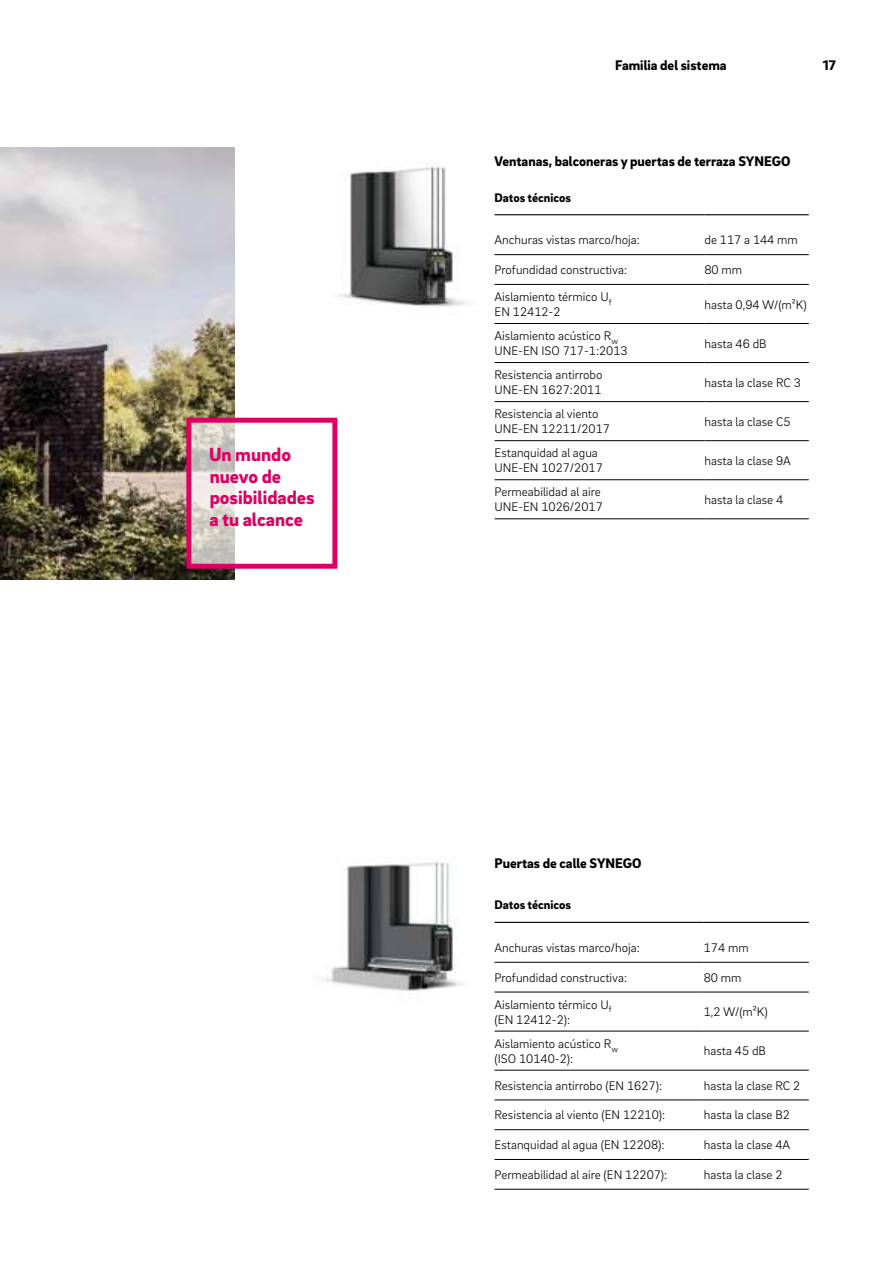
<style>
.page{position:relative;width:893px;height:1263px;background:#fff}
.page>*{position:absolute;margin:0;border:0;box-sizing:border-box;transform-origin:0 0}
.t1{font:900 19.5px/21.5px "Brix Sans";color:#dd0061}
.t2{font:900 14.25px "Brix Sans";color:#000}
.t3{font:300 12.75px/15px "Brix Sans";color:#000}
.t4{font:900 12.75px "Brix Sans";color:#000}
</style>
<div class="page">
<img style="left:0;top:148px;width:234px;height:432px">
<svg style="left:192px;top:424px;width:43px;height:139px;background:#d6d3cc"></svg>
<div style="left:186px;top:418px;width:151px;height:151px;border:5px solid #dd0061"></div>
<hr style="left:495px;top:254px;width:209px;height:1px;background:#000">
<hr style="left:704px;top:254px;width:105px;height:1px;background:#000">
<hr style="left:495px;top:284px;width:209px;height:1px;background:#000">
<hr style="left:704px;top:284px;width:105px;height:1px;background:#000">
<hr style="left:495px;top:323px;width:209px;height:1px;background:#000">
<hr style="left:704px;top:323px;width:105px;height:1px;background:#000">
<hr style="left:495px;top:362px;width:209px;height:1px;background:#000">
<hr style="left:704px;top:362px;width:105px;height:1px;background:#000">
<hr style="left:495px;top:401px;width:209px;height:1px;background:#000">
<hr style="left:704px;top:401px;width:105px;height:1px;background:#000">
<hr style="left:495px;top:214px;width:209px;height:1px;background:#000">
<hr style="left:704px;top:214px;width:105px;height:1px;background:#000">
<hr style="left:495px;top:440px;width:209px;height:1px;background:#000">
<hr style="left:704px;top:440px;width:105px;height:1px;background:#000">
<hr style="left:495px;top:479px;width:209px;height:1px;background:#000">
<hr style="left:704px;top:479px;width:105px;height:1px;background:#000">
<hr style="left:495px;top:518px;width:209px;height:1px;background:#000">
<hr style="left:704px;top:518px;width:105px;height:1px;background:#000">
<hr style="left:495px;top:962px;width:209px;height:1px;background:#000">
<hr style="left:704px;top:962px;width:105px;height:1px;background:#000">
<hr style="left:495px;top:992px;width:209px;height:1px;background:#000">
<hr style="left:704px;top:992px;width:105px;height:1px;background:#000">
<hr style="left:495px;top:1031px;width:209px;height:1px;background:#000">
<hr style="left:704px;top:1031px;width:105px;height:1px;background:#000">
<hr style="left:495px;top:1070px;width:209px;height:1px;background:#000">
<hr style="left:704px;top:1070px;width:105px;height:1px;background:#000">
<hr style="left:495px;top:1100px;width:209px;height:1px;background:#000">
<hr style="left:704px;top:1100px;width:105px;height:1px;background:#000">
<hr style="left:495px;top:922px;width:209px;height:1px;background:#000">
<hr style="left:704px;top:922px;width:105px;height:1px;background:#000">
<hr style="left:495px;top:1129px;width:209px;height:1px;background:#000">
<hr style="left:704px;top:1129px;width:105px;height:1px;background:#000">
<hr style="left:495px;top:1159px;width:209px;height:1px;background:#000">
<hr style="left:704px;top:1159px;width:105px;height:1px;background:#000">
<hr style="left:495px;top:1189px;width:209px;height:1px;background:#000">
<hr style="left:704px;top:1189px;width:105px;height:1px;background:#000">
<img style="left:326px;top:858px;width:137px;height:133px">
<img style="left:339px;top:166px;width:130px;height:141px">
<h1 class="t1" style="left:209px;top:443px;width:107px">Un mundo nuevo de posibilidades a tu alcance</h1>
<p class="t2" style="left:615px;top:56px;width:113px">Familia del sistema</p>
<p class="t2" style="left:823px;top:56px;width:14px">17</p>
<p class="t2" style="left:495px;top:151px;width:297px">Ventanas, balconeras y puertas de terraza SYNEGO</p>
<p class="t4" style="left:495px;top:189px;width:78px">Datos técnicos</p>
<p class="t3" style="left:495px;top:232px;width:147px">Anchuras vistas marco/hoja:</p>
<p class="t3" style="left:704px;top:232px;width:95px">de 117 a 144 mm</p>
<p class="t3" style="left:495px;top:262px;width:134px">Profundidad constructiva:</p>
<p class="t3" style="left:704px;top:262px;width:39px">80 mm</p>
<p class="t3" style="left:495px;top:289px;width:119px">Aislamiento térmico U<sub>f<br></sub>EN 12412-2</p>
<p class="t3" style="left:704px;top:296px;width:104px">hasta 0,94 W/(m²K)</p>
<p class="t3" style="left:495px;top:328px;width:135px">Aislamiento acústico R<sub>w<br></sub>UNE-EN ISO 717-1:2013</p>
<p class="t3" style="left:704px;top:335px;width:64px">hasta 46 dB</p>
<p class="t3" style="left:495px;top:367px;width:110px">Resistencia antirrobo<br>UNE-EN 1627:2011</p>
<p class="t3" style="left:704px;top:374px;width:98px">hasta la clase RC 3</p>
<p class="t3" style="left:495px;top:406px;width:117px">Resistencia al viento<br>UNE-EN 12211/2017</p>
<p class="t3" style="left:704px;top:413px;width:88px">hasta la clase C5</p>
<p class="t3" style="left:495px;top:445px;width:110px">Estanquidad al agua<br>UNE-EN 1027/2017</p>
<p class="t3" style="left:704px;top:452px;width:88px">hasta la clase 9A</p>
<p class="t3" style="left:495px;top:484px;width:110px">Permeabilidad al aire<br>UNE-EN 1026/2017</p>
<p class="t3" style="left:704px;top:491px;width:80px">hasta la clase 4</p>
<p class="t2" style="left:495px;top:853px;width:149px">Puertas de calle SYNEGO</p>
<p class="t4" style="left:495px;top:896px;width:78px">Datos técnicos</p>
<p class="t3" style="left:495px;top:939px;width:147px">Anchuras vistas marco/hoja:</p>
<p class="t3" style="left:704px;top:939px;width:46px">174 mm</p>
<p class="t3" style="left:495px;top:969px;width:134px">Profundidad constructiva:</p>
<p class="t3" style="left:704px;top:969px;width:39px">80 mm</p>
<p class="t3" style="left:495px;top:996px;width:119px">Aislamiento térmico U<sub>f </sub>(EN 12412-2):</p>
<p class="t3" style="left:704px;top:1004px;width:65px">1,2 W/(m²K)</p>
<p class="t3" style="left:495px;top:1035px;width:125px">Aislamiento acústico R<sub>w </sub>(ISO 10140-2):</p>
<p class="t3" style="left:704px;top:1043px;width:64px">hasta 45 dB</p>
<p class="t3" style="left:495px;top:1077px;width:169px">Resistencia antirrobo (EN 1627):</p>
<p class="t3" style="left:704px;top:1077px;width:98px">hasta la clase RC 2</p>
<p class="t3" style="left:495px;top:1107px;width:172px">Resistencia al viento (EN 12210):</p>
<p class="t3" style="left:704px;top:1107px;width:88px">hasta la clase B2</p>
<p class="t3" style="left:495px;top:1137px;width:172px">Estanquidad al agua (EN 12208):</p>
<p class="t3" style="left:704px;top:1137px;width:88px">hasta la clase 4A</p>
<p class="t3" style="left:495px;top:1166px;width:174px">Permeabilidad al aire (EN 12207):</p>
<p class="t3" style="left:704px;top:1166px;width:80px">hasta la clase 2</p>
</div>
